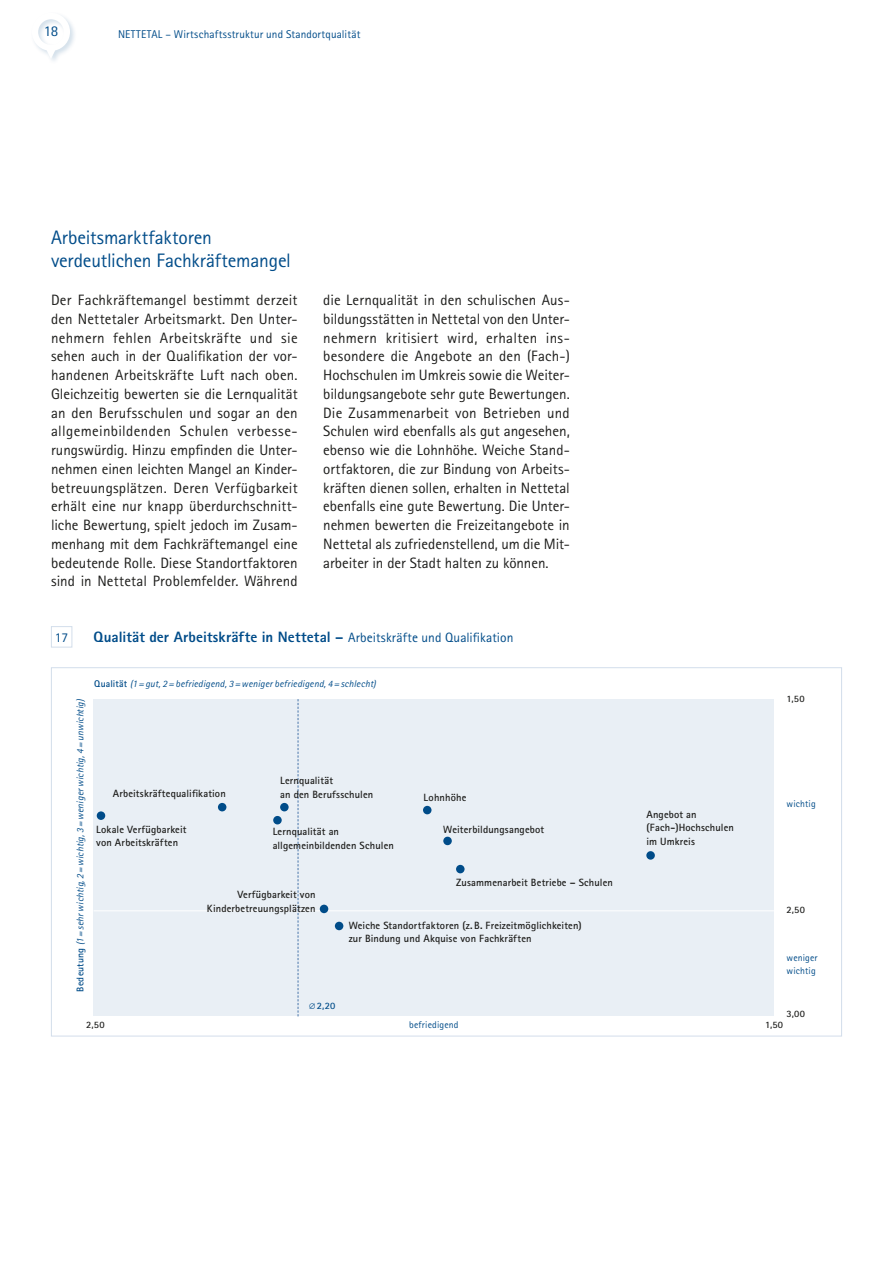
<style>
.page{position:relative;width:893px;height:1263px;background:#fff}
.page>*{position:absolute;margin:0;border:0;box-sizing:border-box;transform-origin:0 0}
.t1{font:19.5px/22.5px "Rotis Sans Serif Pro";letter-spacing:-.01em;color:#004c89}
.t2{font:15px/18.8px "Rotis Sans Serif Pro";color:#1d1d1b;text-align:justify}
.t3{font:800 15px "Rotis Sans Serif Pro";letter-spacing:.005em;color:#004c89}
.t4{font:15px "Rotis Sans Serif Pro";color:#004c89}
.t5{font:13.5px "Rotis Sans Serif Pro";color:#004c89}
.t6{font:11.25px "Rotis Sans Serif Pro";letter-spacing:.015em;color:#004c89}
.t7{font:700 10.5px/13.5px "Rotis Sans Serif Pro";letter-spacing:.01em;color:#1d1d1b}
.t8{font:italic 9.75px "Rotis Sans Serif Pro";letter-spacing:.01em;color:#004c89}
.t9{font:9.75px/13px "Rotis Sans Serif Pro";letter-spacing:.015em;color:#004c89}
.t10{font:700 9.75px "Rotis Sans Serif Pro";letter-spacing:.025em;color:#1d1d1b}
.t11{font:700 9.75px "Rotis Sans Serif Pro";color:#004c89}
.s1{font-weight:400;font-size:13.5px}
.s2{font-weight:700;font-style:normal}
</style>
<div class="page">
<div style="left:30px;top:11px;width:48px;height:55px;background:#004c89;opacity:.18"></div>
<svg style="left:32px;top:13px;width:38px;height:46px"></svg>
<div style="left:94px;top:699px;width:680px;height:316px;background:#e9eff5"></div>
<hr style="left:94px;top:910px;width:680px;height:1px;background:#fff">
<div style="left:51px;top:626px;width:21px;height:21px;border:1px solid #d3deeb"></div>
<div style="left:273px;top:816px;width:9px;height:8px;background:#004c89;border-radius:50%"></div>
<div style="left:335px;top:922px;width:8px;height:8px;background:#004c89;border-radius:50%"></div>
<div style="left:320px;top:905px;width:8px;height:8px;background:#004c89;border-radius:50%"></div>
<div style="left:218px;top:803px;width:8px;height:8px;background:#004c89;border-radius:50%"></div>
<div style="left:456px;top:865px;width:9px;height:8px;background:#004c89;border-radius:50%"></div>
<div style="left:646px;top:851px;width:9px;height:9px;background:#004c89;border-radius:50%"></div>
<div style="left:97px;top:811px;width:8px;height:9px;background:#004c89;border-radius:50%"></div>
<div style="left:423px;top:806px;width:8px;height:8px;background:#004c89;border-radius:50%"></div>
<svg style="left:298px;top:699px;width:1px;height:317px"></svg>
<div style="left:280px;top:803px;width:9px;height:8px;background:#004c89;border-radius:50%"></div>
<div style="left:443px;top:837px;width:9px;height:8px;background:#004c89;border-radius:50%"></div>
<p class="t4" style="left:44px;top:22px;width:16px">18</p>
<p class="t6" style="left:118px;top:27px;width:244px">NETTETAL – Wirtschaftsstruktur und Standortqualität</p>
<h1 class="t1" style="left:51px;top:226px;width:241px">Arbeitsmarktfaktoren verdeutlichen Fachkräftemangel</h1>
<p class="t2" style="left:51px;top:291px;width:248px">Der Fachkräftemangel bestimmt derzeit den Nettetaler Arbeitsmarkt. Den Unter&shy;nehmern fehlen Arbeitskräfte und sie sehen auch in der Qualifikation der vor&shy;handenen Arbeitskräfte Luft nach oben.<br>Gleichzeitig bewerten sie die Lernqualität an den Berufsschulen und sogar an den allgemeinbildenden Schulen verbesse&shy;rungswürdig. Hinzu empfinden die Unter&shy;nehmen einen leichten Mangel an Kinder&shy;betreuungsplätzen. Deren Verfügbarkeit erhält eine nur knapp überdurchschnitt&shy;liche Bewertung, spielt jedoch im Zusam&shy;menhang mit dem Fachkräftemangel eine bedeutende Rolle. Diese Standortfaktoren sind in Nettetal Problemfelder. Während</p>
<p class="t2" style="left:323px;top:291px;width:248px;text-align:left">die Lernqualität in den schulischen Aus&shy;bildungsstätten in Nettetal von den Unter&shy;nehmern kritisiert wird, erhalten ins&shy;besondere die Angebote an den (Fach-)<br>Hochschulen im Umkreis sowie die Weiter&shy;bildungsangebote sehr gute Bewertungen.<br>Die Zusammenarbeit von Betrieben und Schulen wird ebenfalls als gut angesehen, ebenso wie die Lohnhöhe. Weiche Stand&shy;ortfaktoren, die zur Bindung von Arbeits--- kräften dienen sollen, erhalten in Nettetal ebenfalls eine gute Bewertung. Die Unter&shy;nehmen bewerten die Freizeitangebote in Nettetal als zufriedenstellend, um die Mit&shy;arbeiter in der Stadt halten zu können.</p>
<p class="t5" style="left:55px;top:629px;width:15px">17</p>
<p class="t3" style="left:94px;top:628px;width:421px">Qualität der Arbeitskräfte in Nettetal – <span class="s1">Arbeitskräfte und Qualifikation</span></p>
<p class="t8" style="left:74px;top:991px;width:294px;rotate:-90deg"><span class="s2">Bedeutung</span> (1=sehr wichtig, 2=wichtig, 3=weniger wichtig, 4=unwichtig)</p>
<p class="t8" style="left:94px;top:678px;width:283px"><span class="s2">Qualität</span> (1=gut, 2=befriedigend, 3=weniger befriedigend, 4=schlecht)</p>
<p class="t7" style="left:113px;top:786px;width:114px">Arbeitskräftequalifikation</p>
<p class="t7" style="left:96px;top:822px;width:92px">Lokale Verfügbarkeit von Arbeitskräften</p>
<p class="t7" style="left:280px;top:774px;width:95px">Lernqualität<br>an den Berufsschulen</p>
<p class="t7" style="left:273px;top:825px;width:123px">Lernqualität an allgemeinbildenden Schulen</p>
<p class="t7" style="left:207px;top:888px;width:110px;text-align:right">Verfügbarkeit von<br>Kinderbetreuungsplätzen</p>
<p class="t7" style="left:424px;top:790px;width:44px">Lohnhöhe</p>
<p class="t7" style="left:443px;top:823px;width:102px">Weiterbildungsangebot</p>
<p class="t7" style="left:456px;top:875px;width:158px">Zusammenarbeit Betriebe – Schulen</p>
<p class="t7" style="left:349px;top:918px;width:235px">Weiche Standortfaktoren (z.B. Freizeitmöglichkeiten) zur Bindung und Akquise von Fachkräften</p>
<p class="t11" style="left:309px;top:999px;width:28px">∅2,20</p>
<p class="t7" style="left:646px;top:807px;width:89px">Angebot an (Fach-)Hochschulen im Umkreis</p>
<p class="t10" style="left:787px;top:692px;width:20px">1,50</p>
<p class="t9" style="left:787px;top:798px;width:31px">wichtig</p>
<p class="t10" style="left:786px;top:903px;width:20px">2,50</p>
<p class="t9" style="left:787px;top:951px;width:32px">weniger wichtig</p>
<p class="t10" style="left:786px;top:1008px;width:20px">3,00</p>
<p class="t10" style="left:86px;top:1019px;width:20px">2,50</p>
<p class="t9" style="left:409px;top:1018px;width:51px">befriedigend</p>
<p class="t10" style="left:765px;top:1019px;width:20px">1,50</p>
</div>
